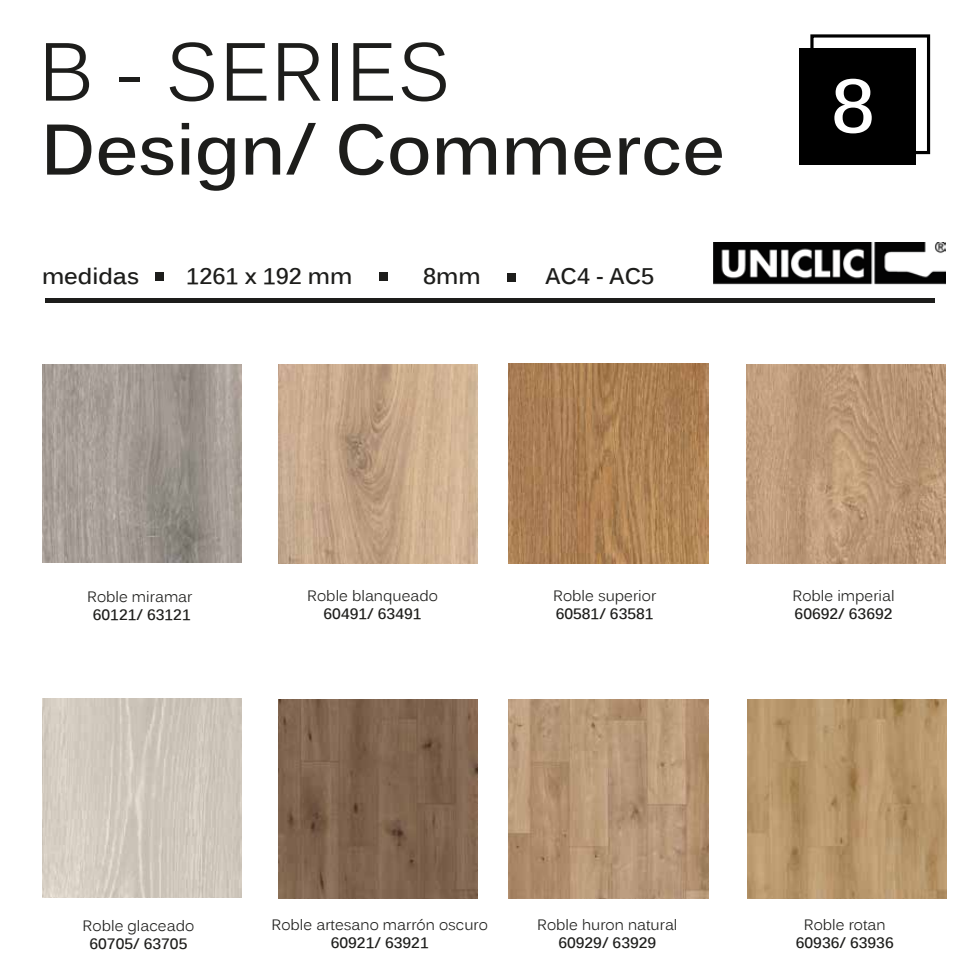
<style>
.page{position:relative;width:978px;height:978px;background:#fff}
.page>*{position:absolute;margin:0;border:0;box-sizing:border-box;transform-origin:0 0}
.t1{font:81px "Kalinga";color:#1d1d1b}
.t2{font:700 75px "Kalinga";color:#fff}
.t3{font:700 70.5px "Kalinga";color:#1d1d1b}
.t4{font:700 22.5px "Kalinga";color:#1d1d1b}
.t5{font:15px "Kalinga";color:#1d1d1b}
.t6{font:700 15px "Kalinga";color:#1d1d1b}
</style>
<div class="page">
<img style="left:43px;top:364px;width:198px;height:198px">
<img style="left:278px;top:364px;width:199px;height:199px">
<img style="left:508px;top:363px;width:200px;height:200px">
<img style="left:747px;top:364px;width:199px;height:199px">
<img style="left:43px;top:699px;width:199px;height:199px">
<img style="left:278px;top:700px;width:199px;height:199px">
<img style="left:509px;top:699px;width:200px;height:200px">
<img style="left:747px;top:700px;width:199px;height:199px">
<hr style="left:45px;top:298px;width:890px;height:4px;background:#1d1d1b">
<div style="left:810px;top:34px;width:120px;height:120px;border:3px solid #000"></div>
<div style="left:799px;top:49px;width:117px;height:116px;background:#000"></div>
<div style="left:155px;top:272px;width:9px;height:9px;background:#1d1d1b"></div>
<div style="left:379px;top:272px;width:9px;height:9px;background:#1d1d1b"></div>
<div style="left:507px;top:273px;width:9px;height:9px;background:#1d1d1b"></div>
<img style="left:713px;top:243px;width:232px;height:42px">
<h1 class="t1" style="left:38px;top:20px;width:414px">B - SERIES</h1>
<h3 class="t3" style="left:41px;top:104px;width:686px">Design/ Commerce</h3>
<h3 class="t4" style="left:42px;top:261px;width:99px">medidas</h3>
<h3 class="t4" style="left:186px;top:261px;width:168px">1261 x 192 mm</h3>
<h3 class="t4" style="left:423px;top:261px;width:59px">8mm</h3>
<h3 class="t4" style="left:546px;top:261px;width:110px">AC4 - AC5</h3>
<h2 class="t2" style="left:831px;top:57px;width:45px">8</h2>
<p class="t5" style="left:87px;top:587px;width:107px">Roble miramar</p>
<p class="t6" style="left:93px;top:604px;width:100px">60121/ 63121</p>
<p class="t5" style="left:307px;top:586px;width:132px">Roble blanqueado</p>
<p class="t6" style="left:324px;top:604px;width:100px">60491/ 63491</p>
<p class="t5" style="left:553px;top:586px;width:105px">Roble superior</p>
<p class="t6" style="left:556px;top:604px;width:100px">60581/ 63581</p>
<p class="t5" style="left:792px;top:586px;width:104px">Roble imperial</p>
<p class="t6" style="left:795px;top:603px;width:100px">60692/ 63692</p>
<p class="t5" style="left:83px;top:916px;width:113px">Roble glaceado</p>
<p class="t6" style="left:89px;top:933px;width:100px">60705/ 63705</p>
<p class="t5" style="left:272px;top:915px;width:218px">Roble artesano marrón oscuro</p>
<p class="t6" style="left:331px;top:933px;width:100px">60921/ 63921</p>
<p class="t5" style="left:537px;top:915px;width:142px">Roble huron natural</p>
<p class="t6" style="left:558px;top:933px;width:100px">60929/ 63929</p>
<p class="t5" style="left:804px;top:915px;width:83px">Roble rotan</p>
<p class="t6" style="left:796px;top:932px;width:100px">60936/ 63936</p>
</div>
